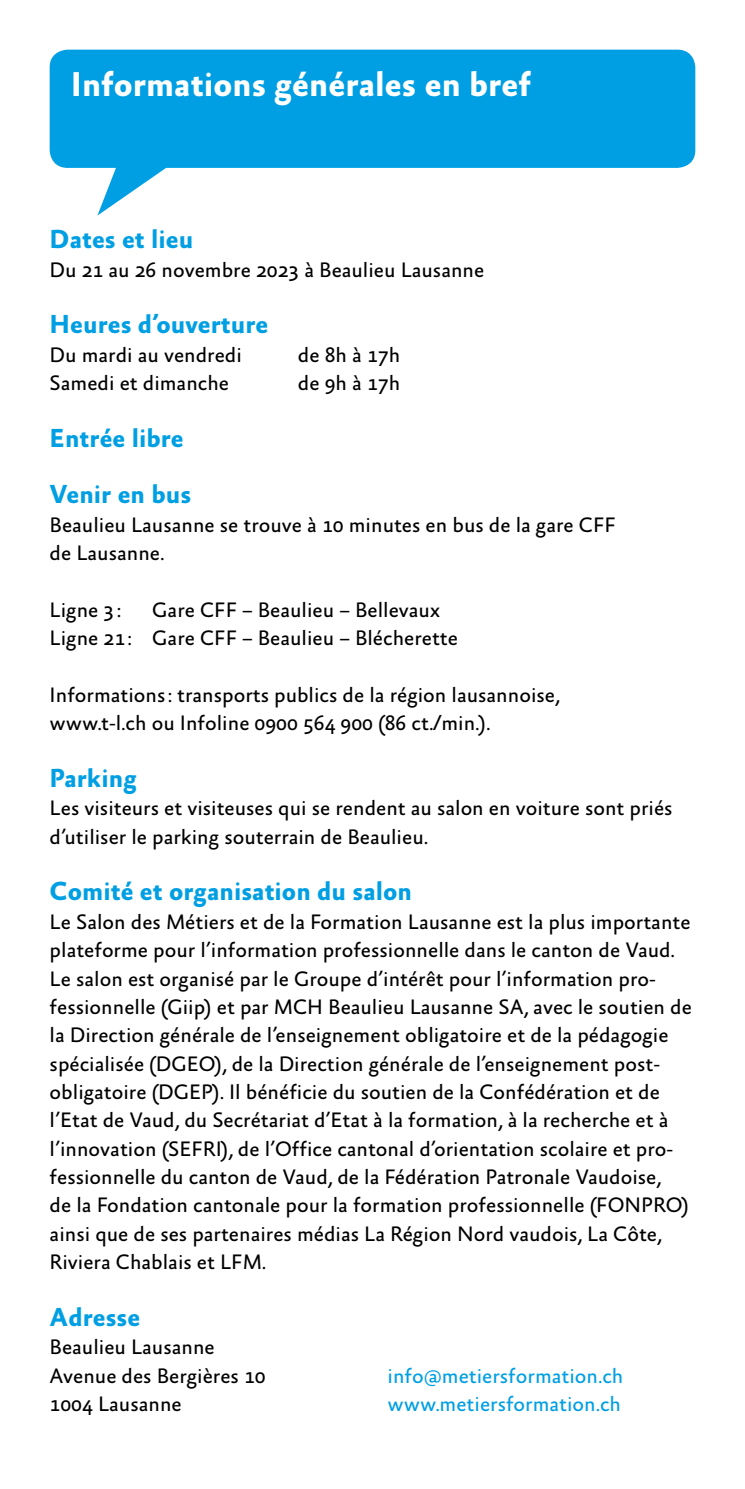
<style>
.page{position:relative;width:745px;height:1489px;background:#fff}
.page>*{position:absolute;margin:0;border:0;box-sizing:border-box;transform-origin:0 0}
.t1{font:700 35px "Absara Sans OT";color:#fff}
.t2{font:700 26.5px/56.8px "Absara Sans OT";color:#009fe3}
.t3{font:21.25px/28.2px "Absara Sans OT";color:#000}
.t4{font:21.25px/28.2px "Absara Sans OT";color:#009fe3}
</style>
<div class="page">
<svg style="left:50px;top:50px;width:644px;height:165px;fill:#009fe3"></svg>
<h1 class="t1" style="left:71px;top:65px;width:461px">Informations générales en bref</h1>
<p class="t2" style="left:50px;top:212px;width:145px">Dates et lieu</p>
<p class="t3" style="left:50px;top:256px;width:436px">Du 21 au 26 novembre 2023 à Beaulieu Lausanne</p>
<p class="t2" style="left:50px;top:297px;width:220px">Heures d’ouverture</p>
<p class="t3" style="left:50px;top:341px;width:193px">Du mardi au vendredi</p>
<p class="t3" style="left:298px;top:341px;width:104px">de 8h à 17h</p>
<p class="t3" style="left:50px;top:370px;width:181px">Samedi et dimanche</p>
<p class="t3" style="left:298px;top:370px;width:104px">de 9h à 17h</p>
<p class="t2" style="left:50px;top:411px;width:143px">Entrée libre<br>Venir en bus</p>
<p class="t3" style="left:50px;top:511px;width:567px">Beaulieu Lausanne se trouve à 10 minutes en bus de la gare CFF de Lausanne.</p>
<p class="t3" style="left:50px;top:597px;width:409px;text-indent:103px">Gare CFF – Beaulieu – Bellevaux<br>Ligne 21: Gare CFF – Beaulieu – Blécherette</p>
<p class="t3" style="left:50px;top:682px;width:511px">Informations: transports publics de la région lausannoise, www.t-l.ch ou Infoline 0900 564 900 (86 ct./min.).</p>
<p class="t2" style="left:50px;top:751px;width:89px">Parking</p>
<p class="t3" style="left:50px;top:795px;width:624px">Les visiteurs et visiteuses qui se rendent au salon en voiture sont priés d’utiliser le parking souterrain de Beaulieu.</p>
<p class="t2" style="left:50px;top:864px;width:364px">Comité et organisation du salon</p>
<p class="t3" style="left:50px;top:908px;width:643px">Le Salon des Métiers et de la Formation Lausanne est la plus importante plateforme pour l’information professionnelle dans le canton de Vaud.<br>Le salon est organisé par le Groupe d’intérêt pour l’information pro&shy;fessionnelle (Giip) et par MCH Beaulieu Lausanne SA, avec le soutien de la Direction générale de l’enseignement obligatoire et de la pédagogie spécialisée (DGEO), de la Direction générale de l’enseignement post&shy;obligatoire (DGEP). Il bénéficie du soutien de la Confédération et de l’Etat de Vaud, du Secrétariat d’Etat à la formation, à la recherche et à l’innovation (SEFRI), de l’Office cantonal d’orientation scolaire et pro&shy;fessionnelle du canton de Vaud, de la Fédération Patronale Vaudoise,<br>de la Fondation cantonale pour la formation professionnelle (FONPRO) ainsi que de ses partenaires médias La Région Nord vaudois, La Côte, Riviera Chablais et LFM.</p>
<p class="t2" style="left:50px;top:1289px;width:92px">Adresse</p>
<p class="t3" style="left:50px;top:1334px;width:217px">Beaulieu Lausanne<br>Avenue des Bergières 10<br>1004 Lausanne</p>
<p class="t3" style="left:50px;top:597px;width:73px">Ligne 3:</p>
<p class="t4" style="left:387px;top:1362px;width:237px">info@metiersformation.ch www.metiersformation.ch</p>
</div>
